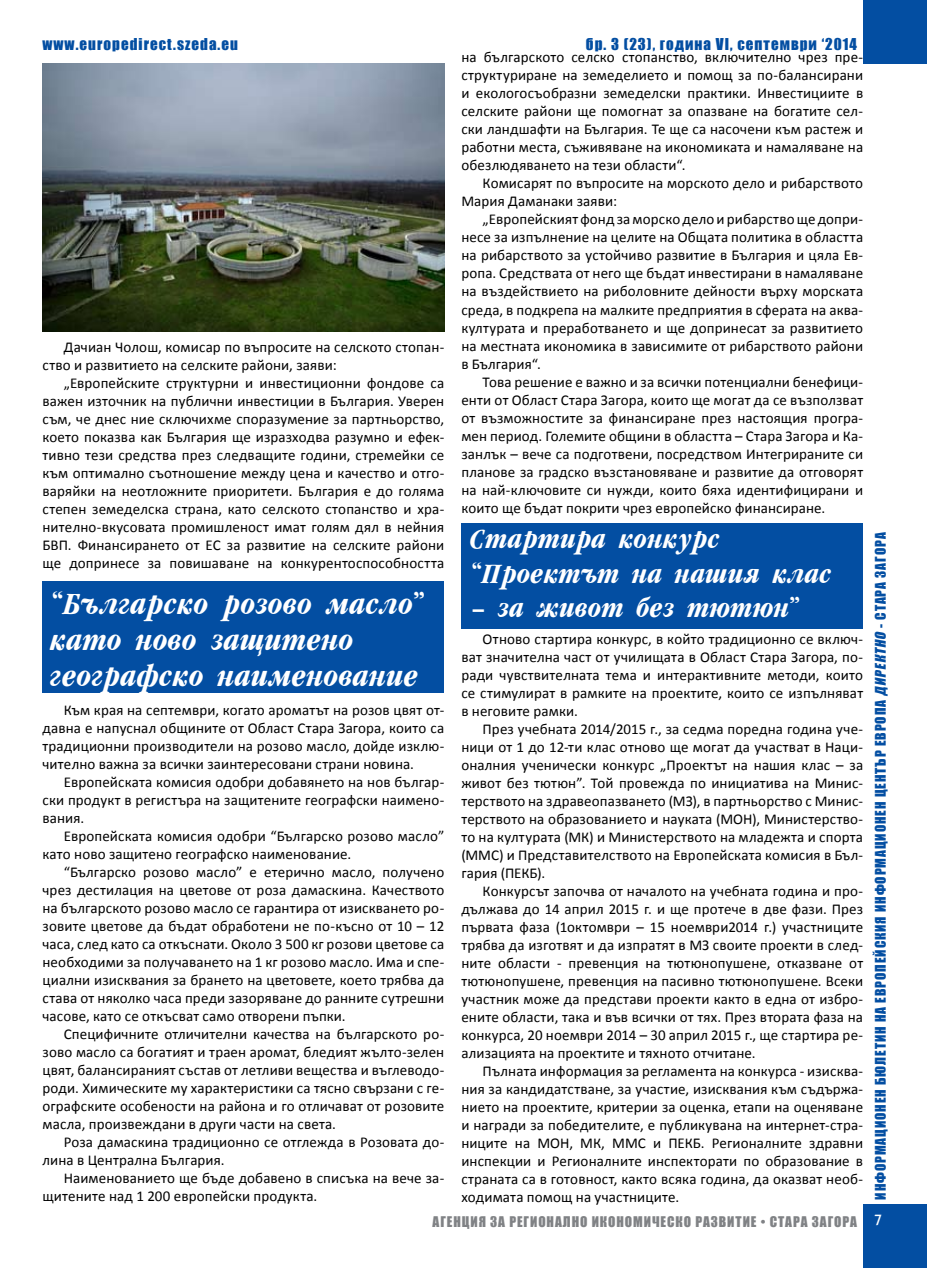
<style>
.page{position:relative;width:927px;height:1268px;background:#fff}
.page>*{position:absolute;margin:0;border:0;box-sizing:border-box;transform-origin:0 0}
.t1{font:italic 700 33px/36px "Garamondcond";color:#fff}
.t2{font:italic 700 30px/34.5px "Garamondcond";letter-spacing:-.005em;color:#fff}
.t3{font:15px/18px "Calibri";letter-spacing:.01em;color:#000;text-align:justify}
.t4{font:15px "Impact";letter-spacing:.07em;color:#034ea2}
.t5{font:500 15px "Kabel CTT";color:#fff}
.t6{font:13.5px "Impact";letter-spacing:.07em;color:#034ea2}
.t7{font:13.5px "Impact";letter-spacing:.07em;color:#808285}
.s1{font-style:italic}
</style>
<div class="page">
<div style="left:863px;top:0;width:64px;height:64px;background:#034ea2"></div>
<div style="left:863px;top:1203px;width:64px;height:64px;background:#034ea2"></div>
<div style="left:43px;top:581px;width:401px;height:112px;background:#034ea2"></div>
<div style="left:461px;top:523px;width:402px;height:105px;background:#034ea2"></div>
<img style="left:43px;top:64px;width:401px;height:268px">
<p class="t4" style="left:43px;top:33px;width:197px">www.europedirect.szeda.eu</p>
<p class="t3" style="left:43px;top:337px;width:403px;text-indent:21px">Дачиан Чолош, комисар по въпросите на селското стопан&shy;ство и развитието на селските райони, заяви:</p>
<p class="t3" style="left:43px;top:373px;width:403px;text-indent:21px">„Европейските структурни и инвестиционни фондове са важен източник на публични инвестиции в България. Уверен съм, че днес ние сключихме споразумение за партньорство, което показва как България ще изразходва разумно и ефек&shy;тивно тези средства през следващите години, стремейки се към оптимално съотношение между цена и качество и отго&shy;варяйки на неотложните приоритети. България е до голяма степен земеделска страна, като селското стопанство и хра&shy;нително-вкусовата промишленост имат голям дял в нейния БВП. Финансирането от ЕС за развитие на селските райони ще допринесе за повишаване на конкурентоспособността</p>
<h1 class="t1" style="left:50px;top:586px;width:377px">“Българско розово масло” като ново защитено географско наименование</h1>
<p class="t3" style="left:43px;top:700px;width:403px;text-indent:21px">Към края на септември, когато ароматът на розов цвят от&shy;давна е напуснал общините от Област Стара Загора, които са традиционни производители на розово масло, дойде изклю&shy;чително важна за всички заинтересовани страни новина.</p>
<p class="t3" style="left:43px;top:772px;width:403px;text-indent:21px">Европейската комисия одобри добавянето на нов българ&shy;ски продукт в регистъра на защитените географски наимено&shy;вания.</p>
<p class="t3" style="left:43px;top:826px;width:403px;text-indent:21px">Европейската комисия одобри “Българско розово масло” като ново защитено географско наименование.</p>
<p class="t3" style="left:43px;top:862px;width:403px;text-indent:21px">“Българско розово масло” е етерично масло, получено чрез дестилация на цветове от роза дамаскина. Качеството на българското розово масло се гарантира от изискването ро&shy;зовите цветове да бъдат обработени не по-късно от 10 – 12 часа, след като са откъснати. Около 3 500 кг розови цветове са необходими за получаването на 1 кг розово масло. Има и спе&shy;циални изисквания за брането на цветовете, което трябва да става от няколко часа преди зазоряване до ранните сутрешни часове, като се откъсват само отворени пъпки.</p>
<p class="t3" style="left:43px;top:1024px;width:403px;text-indent:21px">Специфичните отличителни качества на българското ро&shy;зово масло са богатият и траен аромат, бледият жълто-зелен цвят, балансираният състав от летливи вещества и въглеводо&shy;роди. Химическите му характеристики са тясно свързани с ге&shy;ографските особености на района и го отличават от розовите масла, произвеждани в други части на света.</p>
<p class="t3" style="left:43px;top:1132px;width:403px;text-indent:21px">Роза дамаскина традиционно се отглежда в Розовата до&shy;лина в Централна България.</p>
<p class="t3" style="left:43px;top:1168px;width:403px;text-indent:21px">Наименованието ще бъде добавено в списъка на вече за&shy;щитените над 1 200 европейски продукта.</p>
<p class="t4" style="left:586px;top:33px;width:273px">бр. 3 (23), година VI, септември ‘2014</p>
<p class="t3" style="left:461px;top:48px;width:403px">на българското селско стопанство, включително чрез пре&shy;структуриране на земеделието и помощ за по-балансирани и екологосъобразни земеделски практики. Инвестициите в селските райони ще помогнат за опазване на богатите сел&shy;ски ландшафти на България. Те ще са насочени към растеж и работни места, съживяване на икономиката и намаляване на обезлюдяването на тези области“.</p>
<p class="t3" style="left:461px;top:174px;width:403px;text-indent:21px">Комисарят по въпросите на морското дело и рибарството<br>Мария Даманаки заяви:</p>
<p class="t3" style="left:461px;top:210px;width:403px;text-indent:21px">„Европейският фонд за морско дело и рибарство ще допри&shy;несе за изпълнение на целите на Общата политика в областта на рибарството за устойчиво развитие в България и цяла Ев&shy;ропа. Средствата от него ще бъдат инвестирани в намаляване на въздействието на риболовните дейности върху морската среда, в подкрепа на малките предприятия в сферата на аква&shy;културата и преработването и ще допринесат за развитието на местната икономика в зависимите от рибарството райони в България“.</p>
<p class="t3" style="left:461px;top:372px;width:403px;text-indent:21px">Това решение е важно и за всички потенциални бенефици&shy;енти от Област Стара Загора, които ще могат да се възползват от възможностите за финансиране през настоящия програ&shy;мен период. Големите общини в областта – Стара Загора и Ка&shy;занлък – вече са подготвени, посредством Интегрираните си планове за градско възстановяване и развитие да отговорят на най-ключовите си нужди, които бяха идентифицирани и които ще бъдат покрити чрез европейско финансиране.</p>
<h2 class="t2" style="left:469px;top:522px;width:364px">Стартира конкурс “Проектът на нашия клас</h2>
<h2 class="t2" style="left:469px;top:591px;width:332px">– за живот без тютюн”</h2>
<p class="t3" style="left:461px;top:629px;width:403px;text-indent:21px">Отново стартира конкурс, в който традиционно се включ&shy;ват значителна част от училищата в Област Стара Загора, по&shy;ради чувствителната тема и интерактивните методи, които се стимулират в рамките на проектите, които се изпълняват в неговите рамки.</p>
<p class="t3" style="left:461px;top:719px;width:403px;text-indent:21px">През учебната 2014/2015 г., за седма поредна година уче&shy;ници от 1 до 12-ти клас отново ще могат да участват в Наци&shy;оналния ученически конкурс „Проектът на нашия клас – за живот без тютюн”. Той провежда по инициатива на Минис&shy;терството на здравеопазването (МЗ), в партньорство с Минис&shy;терството на образованието и науката (МОН), Министерство&shy;то на културата (МК) и Министерството на младежта и спорта (ММС) и Представителството на Европейската комисия в Бъл&shy;гария (ПЕКБ).</p>
<p class="t3" style="left:461px;top:881px;width:403px;text-indent:21px">Конкурсът започва от началото на учебната година и про&shy;дължава до 14 април 2015 г. и ще протече в две фази. През първата фаза (1октомври – 15 ноември2014 г.) участниците трябва да изготвят и да изпратят в МЗ своите проекти в след&shy;ните области - превенция на тютюнопушене, отказване от тютюнопушене, превенция на пасивно тютюнопушене. Всеки участник може да представи проекти както в една от избро&shy;ените области, така и във всички от тях. През втората фаза на конкурса, 20 ноември 2014 – 30 април 2015 г., ще стартира ре&shy;ализацията на проектите и тяхното отчитане.</p>
<p class="t3" style="left:461px;top:1061px;width:403px;text-indent:21px">Пълната информация за регламента на конкурса - изисква&shy;ния за кандидатстване, за участие, изисквания към съдържа&shy;нието на проектите, критерии за оценка, етапи на оценяване и награди за победителите, е публикувана на интернет-стра&shy;ниците на МОН, МК, ММС и ПЕКБ. Регионалните здравни инспекции и Регионалните инспекторати по образование в страната са в готовност, както всяка година, да оказват необ&shy;ходимата помощ на участниците.</p>
<p class="t7" style="left:433px;top:1210px;width:426px">AГЕНЦИЯ ЗА РЕГИОНАЛНО ИКОНОМИЧЕСКО РАЗВИТИЕ • СТАРА ЗАГОРА</p>
<p class="t6" style="left:870px;top:1199px;width:668px;rotate:-90deg">ИНФОРМАЦИОНЕН БЮЛЕТИН НА EВРОПЕЙСКИЯ ИНФОРМАЦИОНЕН ЦЕНТЪР ЕВРОПА <span class="s1">ДИРЕКТНО</span> - СТАРА ЗАГОРА</p>
<p class="t5" style="left:874px;top:1211px;width:10px">7</p>
</div>
